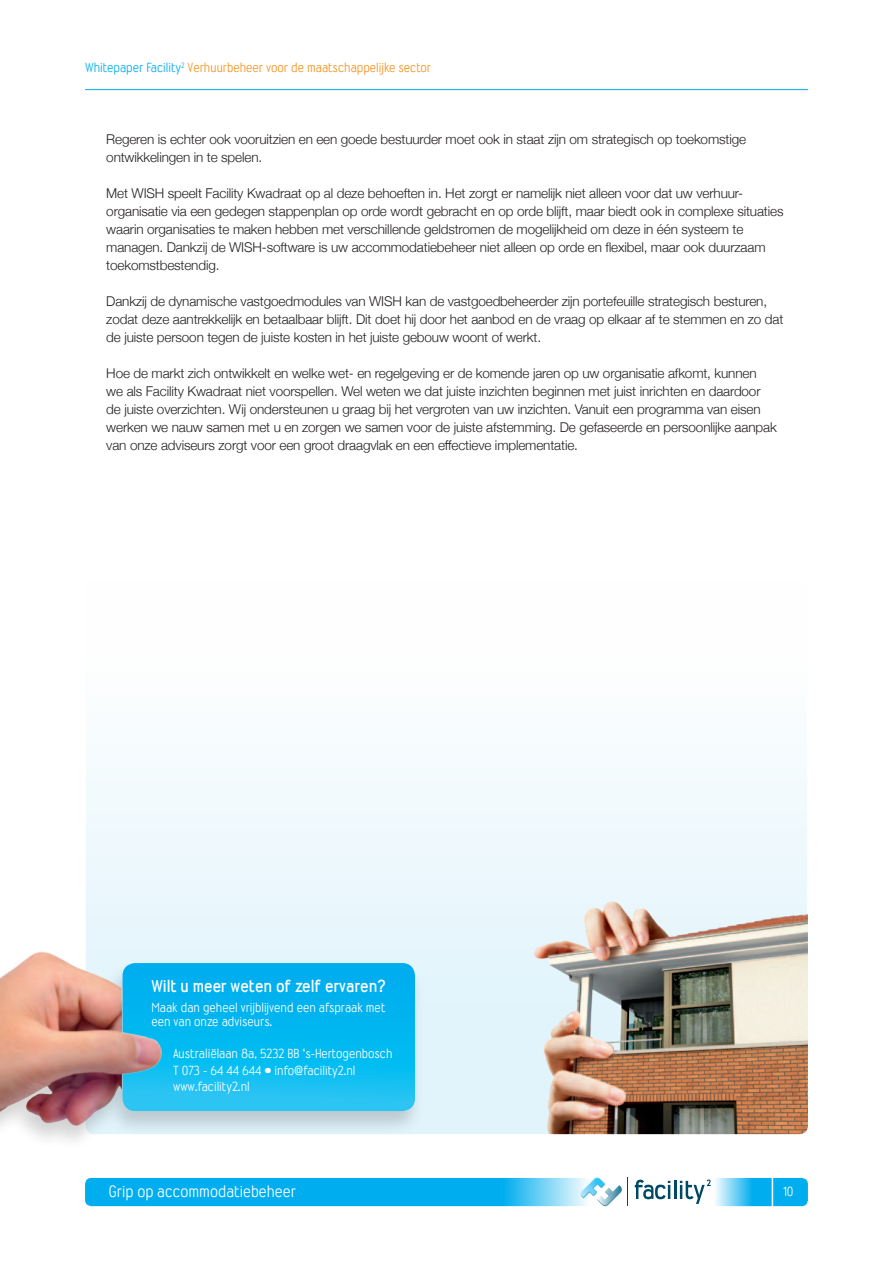
<style>
.page{position:relative;width:893px;height:1263px;background:#fff}
.page>*{position:absolute;margin:0;border:0;box-sizing:border-box;transform-origin:0 0}
.t1{font:700 15px "Wyvern";color:#fff}
.t2{font:15px "Wyvern";color:#fff}
.t3{font:300 13.5px/18px "Helvetica Neue";letter-spacing:-.01em;color:#231f20}
.t4{font:12px/16.5px "Wyvern";color:#fff}
.t5{font:12px "Wyvern";color:#f7931d}
.s1{color:#00aeef}
</style>
<div class="page">
<svg style="left:85px;top:1178px;width:513px;height:28px;background:#11b3f0"></svg>
<svg style="left:706px;top:1178px;width:102px;height:28px;background:#3dc1f2"></svg>
<svg style="left:635px;top:1179px;width:76px;height:25px"></svg>
<svg style="left:581px;top:1177px;width:47px;height:30px"></svg>
<hr style="left:772px;top:1167px;width:1px;height:44px;background:#fff">
<hr style="left:85px;top:89px;width:723px;height:1px;background:#00aeef">
<svg style="left:86px;top:768px;width:393px;height:366px;fill:#ecf8fd"></svg>
<img style="left:479px;top:768px;width:329px;height:366px">
<div style="left:0;top:950px;width:425px;height:211px;background:#231f20;opacity:.2"></div>
<svg style="left:184px;top:963px;width:231px;height:148px;background:#09b8f0"></svg>
<img style="left:0;top:923px;width:184px;height:238px">
<p class="t5" style="left:85px;top:60px;width:348px"><span class="s1">Whitepaper Facility</span><sup>2</sup> Verhuurbeheer voor de maatschappelijke sector</p>
<p class="t3" style="left:106px;top:129px;width:641px">Regeren is echter ook vooruitzien en een goede bestuurder moet ook in staat zijn om strategisch op toekomstige ontwikkelingen in te spelen.</p>
<p class="t3" style="left:106px;top:183px;width:679px">Met WISH speelt Facility Kwadraat op al deze behoeften in. Het zorgt er namelijk niet alleen voor dat uw verhuur&shy;organisatie via een gedegen stappenplan op orde wordt gebracht en op orde blijft, maar biedt ook in complexe situaties waarin organisaties te maken hebben met verschillende geldstromen de mogelijkheid om deze in één systeem te managen. Dankzij de WISH-software is uw accommodatiebeheer niet alleen op orde en flexibel, maar ook duurzaam toekomstbestendig.</p>
<p class="t3" style="left:106px;top:291px;width:679px">Dankzij de dynamische vastgoedmodules van WISH kan de vastgoedbeheerder zijn portefeuille strategisch besturen, zodat deze aantrekkelijk en betaalbaar blijft. Dit doet hij door het aanbod en de vraag op elkaar af te stemmen en zo dat de juiste persoon tegen de juiste kosten in het juiste gebouw woont of werkt.</p>
<p class="t3" style="left:106px;top:363px;width:672px">Hoe de markt zich ontwikkelt en welke wet- en regelgeving er de komende jaren op uw organisatie afkomt, kunnen we als Facility Kwadraat niet voorspellen. Wel weten we dat juiste inzichten beginnen met juist inrichten en daardoor de juiste overzichten. Wij ondersteunen u graag bij het vergroten van uw inzichten. Vanuit een programma van eisen werken we nauw samen met u en zorgen we samen voor de juiste afstemming. De gefaseerde en persoonlijke aanpak van onze adviseurs zorgt voor een groot draagvlak en een effectieve implementatie.</p>
<p class="t1" style="left:151px;top:976px;width:236px">Wilt u meer weten of zelf ervaren?</p>
<p class="t4" style="left:151px;top:1000px;width:236px;line-height:14.4px">Maak dan geheel vrijblijvend een afspraak met een van onze adviseurs.</p>
<p class="t4" style="left:173px;top:1045px;width:221px">Australiëlaan 8a, 5232 BB ‘s-Hertogenbosch<br>T 073 - 64 44 644 • info@facility2.nl www.facility2.nl</p>
<p class="t2" style="left:109px;top:1183px;width:189px">Grip op accommodatiebeheer</p>
<p class="t4" style="left:784px;top:1184px;width:11px">10</p>
</div>
